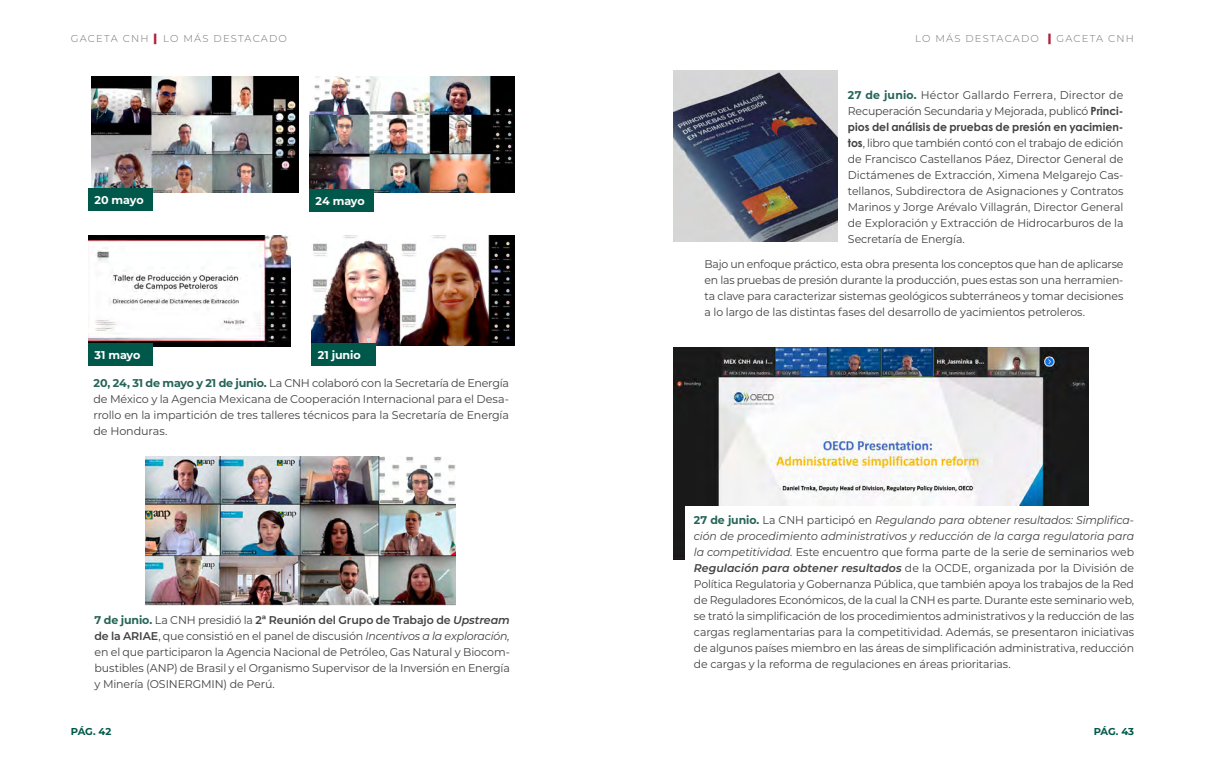
<style>
.page{position:relative;width:1205px;height:766px;background:#fff}
.page>*{position:absolute;margin:0;border:0;box-sizing:border-box;transform-origin:0 0}
.t1{font:11.25px/16px "Montserrat";letter-spacing:-.01em;color:#434141;text-align:justify}
.t2{font:700 11.25px "Century Gothic Pro";letter-spacing:.005em;color:#434141}
.t3{font:700 11.25px "Montserrat";letter-spacing:-.01em;color:#fff}
.t4{font:300 10px "Montserrat";letter-spacing:.12em;color:#737277}
.t5{font:700 10px "Montserrat";letter-spacing:-.01em;color:#00584a}
.s1{font-weight:900;font-size:11.25px;color:#b0213e}
.s2{font-weight:700;color:#256457}
.s3{font-weight:600}
.s4{font-weight:600;font-style:italic}
.s5{font-style:italic}
.s6{font-family:"Century Gothic Pro";font-weight:700}
</style>
<div class="page">
<img style="left:673px;top:71px;width:164px;height:170px">
<img style="left:91px;top:77px;width:207px;height:116px">
<img style="left:309px;top:77px;width:205px;height:116px">
<div style="left:88px;top:188px;width:64px;height:22px;background:#00584a"></div>
<div style="left:309px;top:190px;width:64px;height:22px;background:#00584a"></div>
<img style="left:88px;top:235px;width:202px;height:111px">
<img style="left:312px;top:235px;width:202px;height:110px">
<div style="left:88px;top:343px;width:64px;height:22px;background:#00584a"></div>
<div style="left:311px;top:343px;width:65px;height:22px;background:#00584a"></div>
<img style="left:146px;top:456px;width:309px;height:149px">
<img style="left:673px;top:347px;width:416px;height:212px">
<div style="left:685px;top:506px;width:437px;height:79px;background:#fff"></div>
<p class="t4" style="left:71px;top:32px;width:218px">GACETA CNH <span class="s1">|</span> LO MÁS DESTACADO</p>
<p class="t3" style="left:94px;top:191px;width:51px">20 mayo</p>
<p class="t3" style="left:315px;top:193px;width:51px">24 mayo</p>
<p class="t3" style="left:94px;top:346px;width:47px">31 mayo</p>
<p class="t3" style="left:318px;top:346px;width:44px">21 junio</p>
<p class="t1" style="left:93px;top:374px;width:417px"><span class="s2">20, 24, 31 de mayo y 21 de junio.</span> La CNH colaboró con la Secretaría de Energía de México y la Agencia Mexicana de Cooperación Internacional para el Desa&shy;rrollo en la impartición de tres talleres técnicos para la Secretaría de Energía de Honduras.</p>
<p class="t1" style="left:94px;top:611px;width:417px"><span class="s2">7 de junio.</span> La CNH presidió la <span class="s3">2ª Reunión del Grupo de Trabajo de</span> <span class="s4">Upstream </span><span class="s3">de la ARIAE</span>, que consistió en el panel de discusión <span class="s5">Incentivos a la exploración, </span>en el que participaron la Agencia Nacional de Petróleo, Gas Natural y Biocom&shy;bustibles (ANP) de Brasil y el Organismo Supervisor de la Inversión en Energía y Minería (OSINERGMIN) de Perú.</p>
<p class="t5" style="left:71px;top:724px;width:42px">PÁG. 42</p>
<p class="t4" style="left:915px;top:32px;width:220px">LO MÁS DESTACADO <span class="s1">|</span> GACETA CNH</p>
<p class="t1" style="left:848px;top:87px;width:277px"><span class="s2">27 de junio.</span> Héctor Gallardo Ferrera, Director de<br>Recuperación Secundaria y Mejorada, publicó <span class="s6">Princi-</span></p>
<p class="t2" style="left:848px;top:120px;width:277px">pios del análisis de pruebas de presión en yacimien-</p>
<p class="t1" style="left:848px;top:135px;width:277px"><span class="s6">tos</span>, libro que también contó con el trabajo de edición de Francisco Castellanos Páez, Director General de Dictámenes de Extracción, Ximena Melgarejo Cas&shy;tellanos, Subdirectora de Asignaciones y Contratos Marinos y Jorge Arévalo Villagrán, Director General de Exploración y Extracción de Hidrocarburos de la Secretaría de Energía.</p>
<p class="t1" style="left:704px;top:255px;width:420px">Bajo un enfoque práctico, esta obra presenta los conceptos que han de aplicarse en las pruebas de presión durante la producción, pues estas son una herramien&shy;ta clave para caracterizar sistemas geológicos subterráneos y tomar decisiones a lo largo de las distintas fases del desarrollo de yacimientos petroleros.</p>
<p class="t1" style="left:694px;top:511px;width:442px"><span class="s2">27 de junio.</span> La CNH participó en <span class="s5">Regulando para obtener resultados: Simplifica&shy;ción de procedimiento administrativos y reducción de la carga regulatoria para la competitividad.</span> Este encuentro que forma parte de la serie de seminarios web <span class="s4">Regulación para obtener resultados</span> de la OCDE, organizada por la División de Política Regulatoria y Gobernanza Pública, que también apoya los trabajos de la Red de Reguladores Económicos, de la cual la CNH es parte. Durante este seminario web, se trató la simplificación de los procedimientos administrativos y la reducción de las cargas reglamentarias para la competitividad. Además, se presentaron iniciativas de algunos países miembro en las áreas de simplificación administrativa, reducción de cargas y la reforma de regulaciones en áreas prioritarias.</p>
<p class="t5" style="left:1093px;top:724px;width:42px">PÁG. 43</p>
</div>
